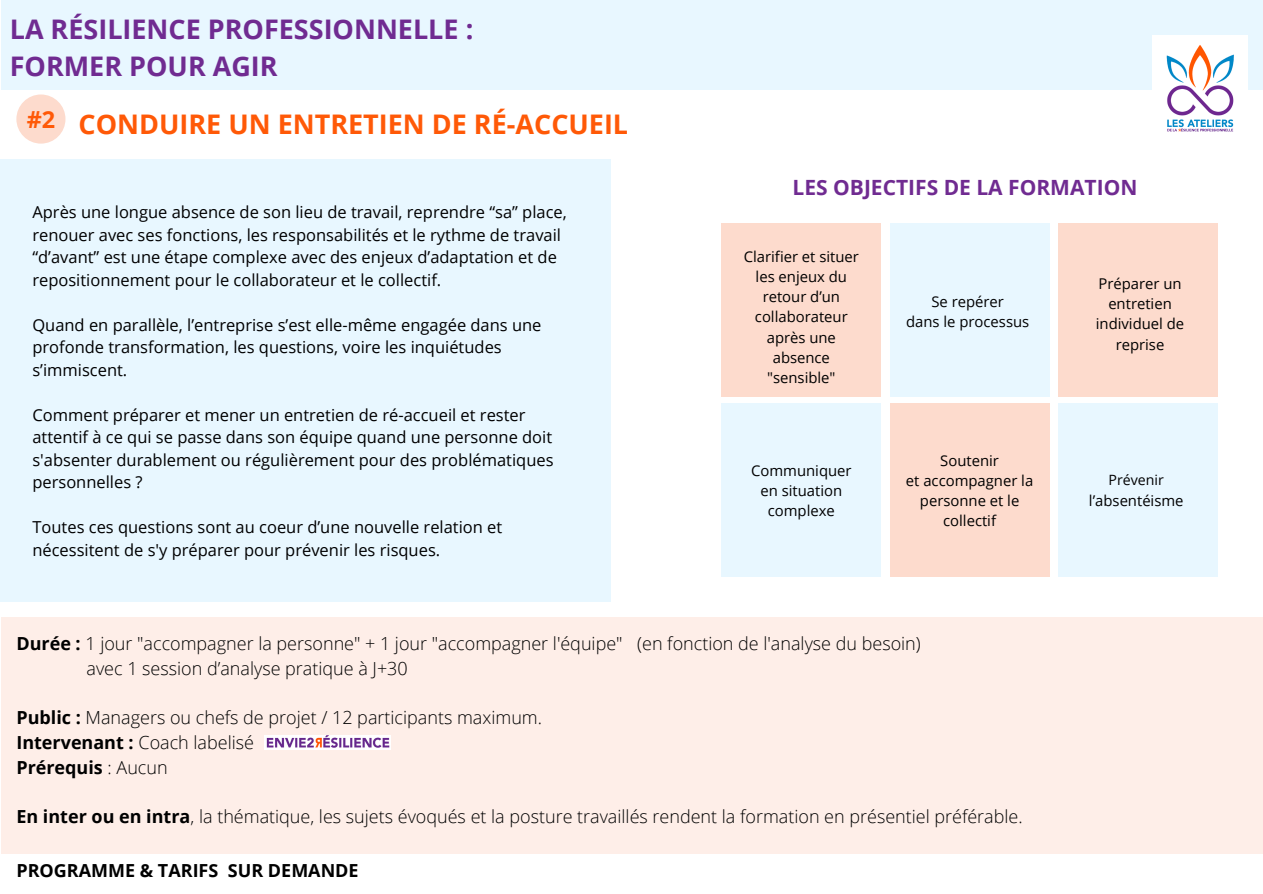
<style>
.page{position:relative;width:1263px;height:894px;background:#fff}
.page>*{position:absolute;margin:0;border:0;box-sizing:border-box;transform-origin:0 0}
.t1{font:700 27px "Open Sans";color:#702b91}
.t2{font:700 27px "Open Sans";color:#ff5907}
.t3{font:700 23.4px "Open Sans";color:#ff5907}
.t4{font:700 21px "Open Sans";color:#702b91}
.t5{font:300 18px "Open Sans";color:#000}
.t6{font:700 18px "Open Sans";color:#000}
.t7{font:16.5px/22.5px "Open Sans";color:#000}
.t8{font:14.85px/20.2px "Open Sans";color:#000;text-align:center}
.t9{font:14.1px "Open Sans";color:#000}
.s1{font-weight:700}
.s2{font-weight:300}
</style>
<div class="page">
<div style="left:0;top:159px;width:611px;height:442px;background:#e8f7ff"></div>
<div style="left:16px;top:94px;width:49px;height:49px;background:#fddbcd;border-radius:50%"></div>
<div style="left:1px;top:616px;width:1262px;height:237px;background:#feeee8"></div>
<div style="left:1px;top:0;width:1262px;height:89px;background:#e8f7ff"></div>
<img style="left:1153px;top:36px;width:94px;height:96px">
<div style="left:721px;top:403px;width:160px;height:174px;background:#e8f7ff"></div>
<div style="left:721px;top:223px;width:160px;height:173px;background:#fddbcd"></div>
<div style="left:890px;top:223px;width:159px;height:173px;background:#e8f7ff"></div>
<div style="left:1058px;top:223px;width:160px;height:173px;background:#fddbcd"></div>
<div style="left:890px;top:403px;width:159px;height:174px;background:#fddbcd"></div>
<div style="left:1058px;top:403px;width:160px;height:174px;background:#e8f7ff"></div>
<img style="left:265px;top:735px;width:126px;height:14px">
<p class="t1" style="left:10px;top:10px;width:465px">LA RÉSILIENCE PROFESSIONNELLE :</p>
<p class="t1" style="left:10px;top:47px;width:269px">FORMER POUR AGIR</p>
<p class="t3" style="left:27px;top:103px;width:30px">#2</p>
<p class="t2" style="left:78px;top:105px;width:551px">CONDUIRE UN ENTRETIEN DE RÉ-ACCUEIL</p>
<p class="t7" style="left:32px;top:200px;width:536px">Après une longue absence de son lieu de travail, reprendre “sa” place, renouer avec ses fonctions, les responsabilités et le rythme de travail “d’avant” est une étape complexe avec des enjeux d’adaptation et de repositionnement pour le collaborateur et le collectif.</p>
<p class="t7" style="left:32px;top:313px;width:511px">Quand en parallèle, l’entreprise s’est elle-même engagée dans une profonde transformation, les questions, voire les inquiétudes s’immiscent.</p>
<p class="t7" style="left:32px;top:403px;width:523px">Comment préparer et mener un entretien de ré-accueil et rester attentif à ce qui se passe dans son équipe quand une personne doit s'absenter durablement ou régulièrement pour des problématiques personnelles ?</p>
<p class="t7" style="left:32px;top:515px;width:471px">Toutes ces questions sont au coeur d’une nouvelle relation et nécessitent de s'y préparer pour prévenir les risques.</p>
<p class="t4" style="left:793px;top:173px;width:346px">LES OBJECTIFS DE LA FORMATION</p>
<p class="t8" style="left:744px;top:245px;width:117px">Clarifier et situer les enjeux du retour d’un collaborateur après une absence</p>
<p class="t8" style="left:767px;top:367px;width:70px">"sensible"</p>
<p class="t8" style="left:751px;top:459px;width:102px">Communiquer</p>
<p class="t8" style="left:760px;top:480px;width:83px">en situation complexe</p>
<p class="t8" style="left:931px;top:291px;width:74px">Se repérer</p>
<p class="t8" style="left:906px;top:311px;width:125px">dans le processus</p>
<p class="t8" style="left:940px;top:449px;width:60px">Soutenir</p>
<p class="t8" style="left:906px;top:470px;width:129px">et accompagner la personne et le collectif</p>
<p class="t8" style="left:1098px;top:273px;width:85px">Préparer un entretien</p>
<p class="t8" style="left:1096px;top:313px;width:90px">individuel de reprise</p>
<p class="t9" style="left:1108px;top:470px;width:57px">Prévenir</p>
<p class="t8" style="left:1089px;top:489px;width:96px">l’absentéisme</p>
<p class="t5" style="left:16px;top:630px;width:906px"><span class="s1">Durée :</span> 1 jour "accompagner la personne" + 1 jour "accompagner l'équipe" (en fonction de l'analyse du besoin)</p>
<p class="t5" style="left:87px;top:655px;width:323px">avec 1 session d’analyse pratique à J+30</p>
<p class="t5" style="left:16px;top:705px;width:527px"><span class="s1">Public :</span> Managers ou chefs de projet / 12 participants maximum.</p>
<p class="t5" style="left:16px;top:729px;width:239px"><span class="s1">Intervenant :</span> Coach labelisé</p>
<p class="t6" style="left:16px;top:754px;width:153px">Prérequis <span class="s2">: Aucun</span></p>
<p class="t5" style="left:16px;top:804px;width:1008px"><span class="s1">En inter ou en intra</span>, la thématique, les sujets évoqués et la posture travaillés rendent la formation en présentiel préférable.</p>
<p class="t6" style="left:16px;top:858px;width:344px">PROGRAMME &amp; TARIFS SUR DEMANDE</p>
</div>
